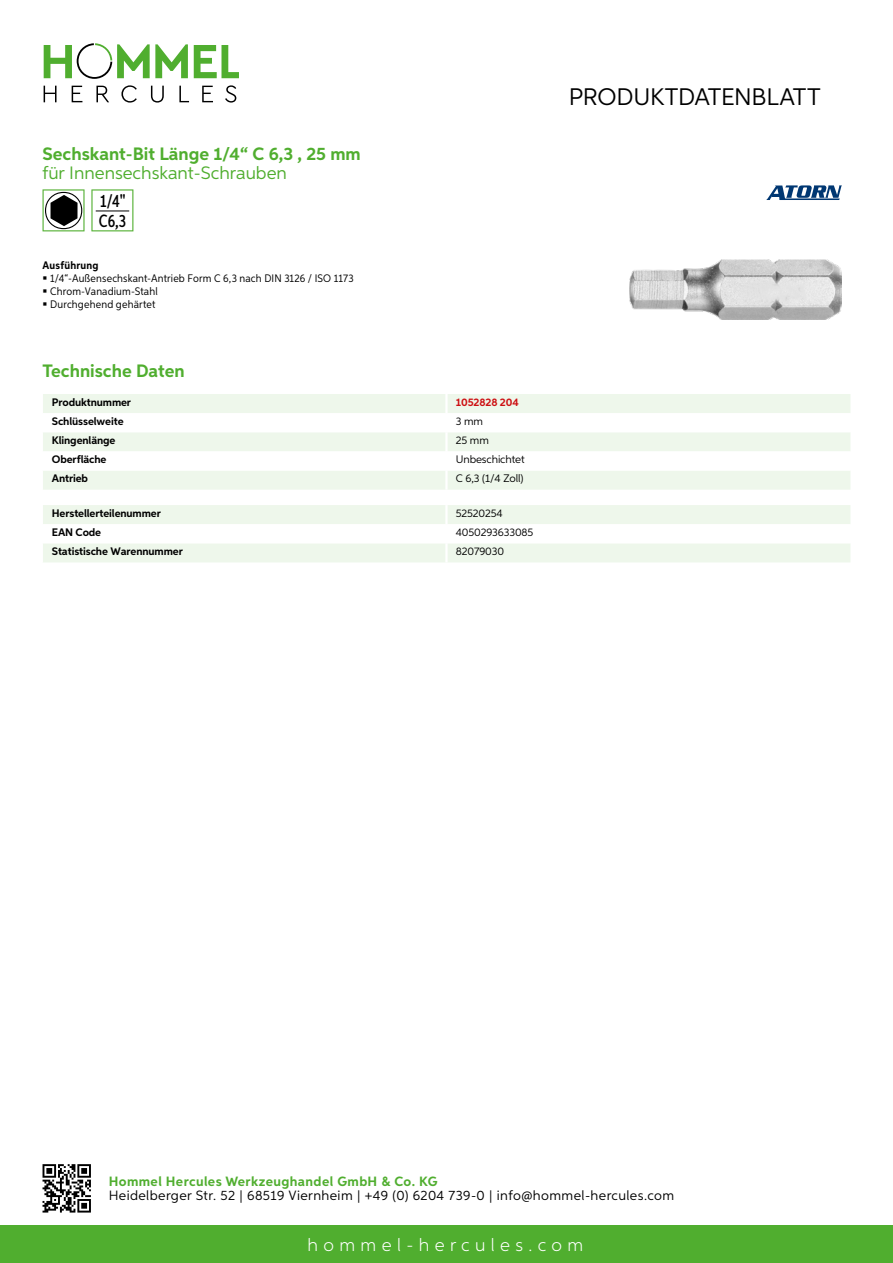
<style>
.page{position:relative;width:893px;height:1263px;background:#fff}
.page>*{position:absolute;margin:0;border:0;box-sizing:border-box;transform-origin:0 0}
.t1{font:24px "Aspira";letter-spacing:-.01em;color:#000}
.t2{font:700 18px "Aspira";color:#50ae2f}
.t3{font:18px "Aspira";color:#50ae2f}
.t4{font:300 18px "Aspira";letter-spacing:.3em;color:#fff}
.t5{font:500 17.85px/20.4px "Aspira XX Nar";color:#000}
.t6{font:13.5px "Aspira";letter-spacing:.03em;color:#000}
.t7{font:700 13.5px "Aspira";letter-spacing:.03em;color:#50ae2f}
.t8{font:700 10.95px "Aspira";letter-spacing:-.01em;color:#000}
.t9{font:10.95px/12.8px "Aspira Nar";letter-spacing:.015em;color:#000}
.t10{font:10.95px "Aspira";letter-spacing:-.01em;color:#000}
.t11{font:700 10.95px "Aspira";letter-spacing:-.01em;color:#cd1013}
.t12{font:700 10.95px "Aspira Nar";letter-spacing:.02em;color:#000}
</style>
<div class="page">
<div style="left:0;top:1226px;width:893px;height:37px;background:#50ae2f"></div>
<svg style="left:43px;top:1164px;width:48px;height:48px"></svg>
<svg style="left:194px;top:45px;width:45px;height:33px"></svg>
<svg style="left:44px;top:43px;width:144px;height:36px"></svg>
<svg style="left:44px;top:86px;width:13px;height:16px"></svg>
<svg style="left:72px;top:86px;width:10px;height:16px"></svg>
<svg style="left:96px;top:86px;width:13px;height:16px"></svg>
<svg style="left:121px;top:85px;width:16px;height:18px"></svg>
<svg style="left:151px;top:86px;width:13px;height:17px"></svg>
<svg style="left:179px;top:86px;width:10px;height:16px"></svg>
<svg style="left:202px;top:86px;width:11px;height:16px"></svg>
<svg style="left:225px;top:85px;width:11px;height:18px"></svg>
<div style="left:43px;top:394px;width:807px;height:96px;background:#eef7eb"></div>
<svg style="left:43px;top:413px;width:807px;height:57px"></svg>
<hr style="left:445px;top:394px;width:3px;height:19px;background:#fff">
<hr style="left:445px;top:413px;width:3px;height:19px;background:#fff">
<hr style="left:445px;top:432px;width:3px;height:19px;background:#fff">
<hr style="left:445px;top:451px;width:3px;height:19px;background:#fff">
<hr style="left:445px;top:470px;width:3px;height:20px;background:#fff">
<svg style="left:43px;top:505px;width:807px;height:57px"></svg>
<hr style="left:445px;top:543px;width:3px;height:19px;background:#fff">
<svg style="left:43px;top:189px;width:42px;height:42px"></svg>
<svg style="left:91px;top:189px;width:42px;height:42px"></svg>
<hr style="left:96px;top:211px;width:33px;height:1px;background:#000">
<img style="left:629px;top:259px;width:213px;height:61px">
<svg style="left:766px;top:185px;width:76px;height:15px"></svg>
<h2 class="t2" style="left:43px;top:142px;width:320px">Sechskant-Bit Länge 1/4“ C 6,3 , 25 mm</h2>
<h2 class="t3" style="left:43px;top:162px;width:246px">für Innensechskant-Schrauben</h2>
<h3 class="t5" style="left:99px;top:191px;width:29px">1/4"<br>C6,3</h3>
<p class="t12" style="left:43px;top:259px;width:58px">Ausführung</p>
<p class="t9" style="left:50px;top:272px;width:305px">1/4“-Außensechskant-Antrieb Form C 6,3 nach DIN 3126 / ISO 1173<br>Chrom-Vanadium-Stahl<br>Durchgehend gehärtet</p>
<h2 class="t2" style="left:43px;top:360px;width:144px">Technische Daten</h2>
<p class="t8" style="left:52px;top:395px;width:81px">Produktnummer</p>
<p class="t11" style="left:456px;top:395px;width:64px">1052828 204</p>
<p class="t8" style="left:52px;top:415px;width:73px">Schlüsselweite</p>
<p class="t10" style="left:456px;top:415px;width:29px">3 mm</p>
<p class="t8" style="left:52px;top:434px;width:65px">Klingenlänge</p>
<p class="t10" style="left:456px;top:434px;width:35px">25 mm</p>
<p class="t8" style="left:52px;top:453px;width:56px">Oberfläche</p>
<p class="t10" style="left:456px;top:453px;width:70px">U nbeschichtet</p>
<p class="t8" style="left:52px;top:472px;width:38px">Antrieb</p>
<p class="t10" style="left:456px;top:472px;width:69px">C 6,3 (1/4 Zoll)</p>
<p class="t8" style="left:52px;top:506px;width:111px">Herstellerteilenummer</p>
<p class="t10" style="left:456px;top:507px;width:48px">52520254</p>
<p class="t8" style="left:52px;top:526px;width:51px">EAN Code</p>
<p class="t10" style="left:456px;top:526px;width:79px">4050293633085</p>
<p class="t8" style="left:52px;top:545px;width:132px">Statistische Warennummer</p>
<p class="t10" style="left:456px;top:545px;width:50px">82079030</p>
<h1 class="t1" style="left:569px;top:82px;width:253px">Produktdatenblatt</h1>
<p class="t7" style="left:109px;top:1172px;width:330px">Hommel Hercules Werkzeughandel GmbH &amp; Co. KG</p>
<p class="t6" style="left:109px;top:1187px;width:567px">Heidelberger Str. 52 | 68519 Viernheim | +49 (0) 6204 739-0 | info@hommel-hercules.com</p>
<h2 class="t4" style="left:307px;top:1234px;width:277px">hommel-hercules.com</h2>
</div>
